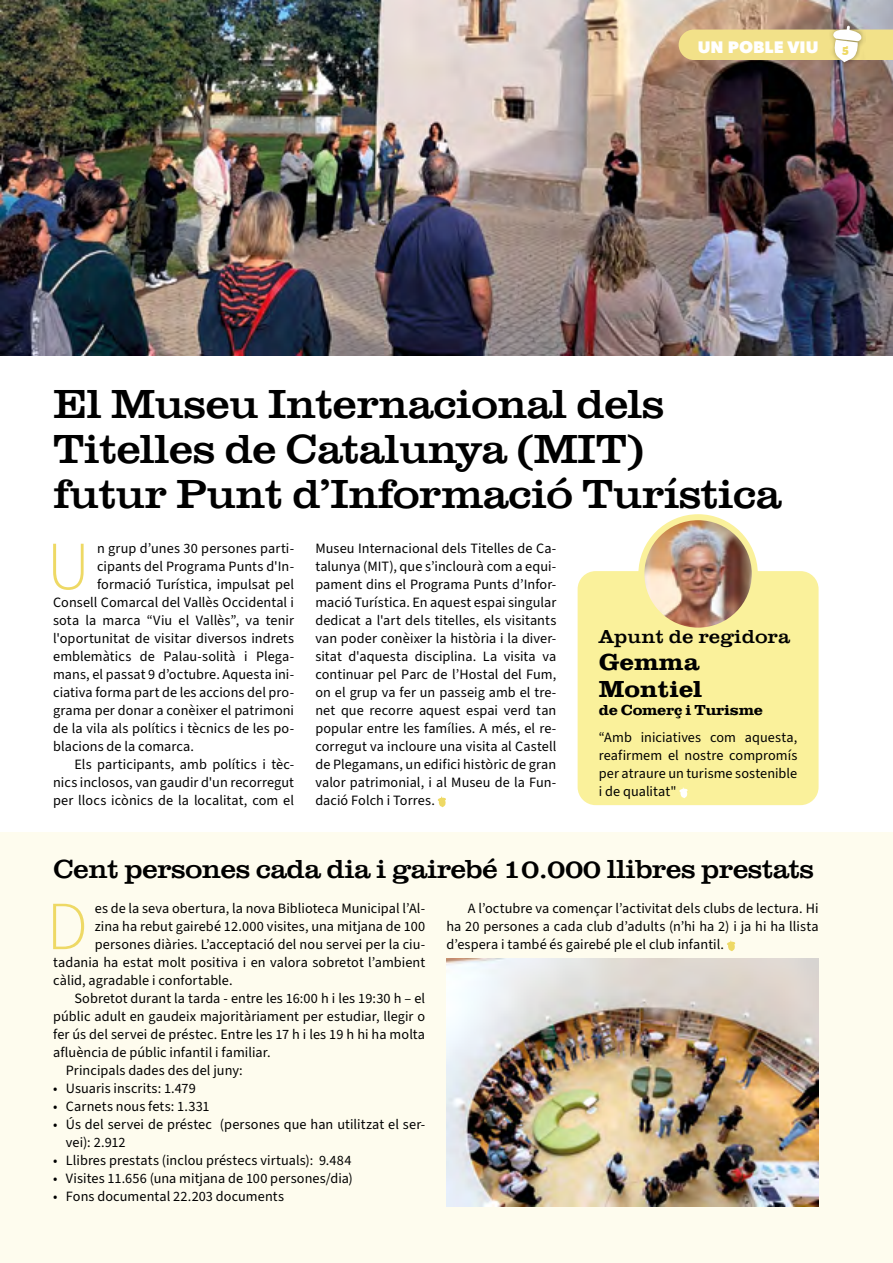
<style>
.page{position:relative;width:893px;height:1263px;background:#fff}
.page>*{position:absolute;margin:0;border:0;box-sizing:border-box;transform-origin:0 0}
.t1{font:300 68.85px "Source Sans Pro";color:#eed965}
.t2{font:42px/45px "Clarendon URW Ext Wid";letter-spacing:-.02em;color:#000}
.t3{font:27px "Clarendon URW Ext Wid";letter-spacing:-.025em;color:#000}
.t4{font:700 24px/27px "Clarendon URW Ext Wid";color:#000}
.t5{font:19.5px "Clarendon URW Ext Wid";color:#000}
.t6{font:800 16.5px "Avenir Next";color:#fff}
.t7{font:700 15px "Clarendon URW Ext Wid";letter-spacing:-.02em;color:#000}
.t8{font:14.25px/18px "Source Sans 3";letter-spacing:.005em;color:#000;text-align:justify}
.t9{font:800 12px "Adelle";color:#eed965}
</style>
<div class="page">
<svg style="left:437px;top:796px;width:9px;height:11px"></svg>
<div style="left:578px;top:571px;width:241px;height:234px;background:#faf19b;border-radius:18px"></div>
<svg style="left:679px;top:787px;width:9px;height:11px"></svg>
<img style="left:641px;top:517px;width:114px;height:114px;border-radius:57px">
<div style="left:638px;top:514px;width:120px;height:120px;border:6px solid #faf19b;border-radius:50%"></div>
<div style="left:0;top:832px;width:893px;height:431px;background:#fefcee"></div>
<svg style="left:727px;top:940px;width:8px;height:11px"></svg>
<img style="left:0;top:0;width:893px;height:355px">
<img style="left:446px;top:958px;width:373px;height:249px">
<div style="left:829px;top:22px;width:36px;height:45px;background:#000;opacity:.35"></div>
<svg style="left:679px;top:26px;width:214px;height:36px;background:#e5d38f"></svg>
<p class="t6" style="left:698px;top:37px;width:122px">UN POBLE VIU</p>
<p class="t9" style="left:842px;top:42px;width:8px">5</p>
<h2 class="t2" style="left:53px;top:382px;width:730px">El Museu Internacional dels<br>Titelles de Catalunya (MIT)<br>futur Punt d’Informació Turística</h2>
<h1 class="t1" style="left:47px;top:520px;width:45px">U</h1>
<p class="t8" style="left:97px;top:540px;width:199px">n grup d’unes 30 persones parti-</p>
<p class="t8" style="left:97px;top:558px;width:199px">cipants del Programa Punts d'In-</p>
<p class="t8" style="left:97px;top:576px;width:199px">formació Turística, impulsat pel</p>
<p class="t8" style="left:53px;top:594px;width:242px">Consell Comarcal del Vallès Occidental i</p>
<p class="t8" style="left:53px;top:612px;width:242px">sota la marca “Viu el Vallès”, va tenir</p>
<p class="t8" style="left:53px;top:630px;width:242px">l'oportunitat de visitar diversos indrets</p>
<p class="t8" style="left:53px;top:648px;width:242px">emblemàtics de Palau-solità i Plega-</p>
<p class="t8" style="left:53px;top:666px;width:242px">mans, el passat 9 d’octubre. Aquesta ini-</p>
<p class="t8" style="left:53px;top:684px;width:242px">ciativa forma part de les accions del pro-</p>
<p class="t8" style="left:53px;top:702px;width:242px">grama per donar a conèixer el patrimoni</p>
<p class="t8" style="left:53px;top:720px;width:242px">de la vila als polítics i tècnics de les po-</p>
<p class="t8" style="left:53px;top:738px;width:142px">blacions de la comarca.</p>
<p class="t8" style="left:74px;top:756px;width:221px">Els participants, amb polítics i tèc-</p>
<p class="t8" style="left:53px;top:774px;width:242px">nics inclosos, van gaudir d'un recorregut</p>
<p class="t8" style="left:53px;top:792px;width:242px">per llocs icònics de la localitat, com el</p>
<p class="t8" style="left:315px;top:540px;width:242px">Museu Internacional dels Titelles de Ca&shy;talunya (MIT), que s’inclourà com a equi&shy;pament dins el Programa Punts d’Infor&shy;mació Turística. En aquest espai singular dedicat a l'art dels titelles, els visitants van poder conèixer la història i la diver&shy;sitat d'aquesta disciplina. La visita va continuar pel Parc de l’Hostal del Fum, on el grup va fer un passeig amb el tre&shy;net que recorre aquest espai verd tan popular entre les famílies. A més, el re&shy;corregut va incloure una visita al Castell de Plegamans, un edifici històric de gran valor patrimonial, i al Museu de la Fun&shy;dació Folch i Torres.</p>
<h3 class="t5" style="left:599px;top:625px;width:193px">Apunt de regidora</h3>
<h3 class="t4" style="left:599px;top:649px;width:105px">Gemma<br>Montiel</h3>
<p class="t7" style="left:599px;top:701px;width:166px">de Comerç i Turisme</p>
<p class="t8" style="left:599px;top:729px;width:200px">“Amb iniciatives com aquesta, reafirmem el nostre compromís per atraure un turisme sostenible i de qualitat"</p>
<h3 class="t3" style="left:53px;top:852px;width:762px">Cent persones cada dia i gairebé 10.000 llibres prestats</h3>
<h1 class="t1" style="left:46px;top:880px;width:43px">D</h1>
<p class="t8" style="left:95px;top:900px;width:332px">es de la seva obertura, la nova Biblioteca Municipal l’Al-</p>
<p class="t8" style="left:95px;top:918px;width:332px">zina ha rebut gairebé 12.000 visites, una mitjana de 100</p>
<p class="t8" style="left:95px;top:936px;width:332px">persones diàries. L’acceptació del nou servei per la ciu-</p>
<p class="t8" style="left:53px;top:954px;width:374px">tadania ha estat molt positiva i en valora sobretot l’ambient</p>
<p class="t8" style="left:53px;top:972px;width:181px">càlid, agradable i confortable.</p>
<p class="t8" style="left:74px;top:990px;width:352px">Sobretot durant la tarda - entre les 16:00 h i les 19:30 h – el</p>
<p class="t8" style="left:53px;top:1008px;width:373px">públic adult en gaudeix majoritàriament per estudiar, llegir o</p>
<p class="t8" style="left:53px;top:1026px;width:373px">fer ús del servei de préstec. Entre les 17 h i les 19 h hi ha molta</p>
<p class="t8" style="left:53px;top:1044px;width:219px">afluència de públic infantil i familiar.</p>
<p class="t8" style="left:66px;top:1062px;width:178px">Principals dades des del juny:</p>
<p class="t8" style="left:53px;top:1080px;width:144px">• Usuaris inscrits: 1.479</p>
<p class="t8" style="left:53px;top:1098px;width:158px">• Carnets nous fets: 1.331</p>
<p class="t8" style="left:66px;top:1116px;width:361px;text-indent:-13px">• Ús del servei de préstec (persones que han utilitzat el ser&shy;vei): 2.912</p>
<p class="t8" style="left:53px;top:1152px;width:300px">• Llibres prestats (inclou préstecs virtuals): 9.484</p>
<p class="t8" style="left:53px;top:1170px;width:301px">• Visites 11.656 (una mitjana de 100 persones/dia)</p>
<p class="t8" style="left:53px;top:1188px;width:232px">• Fons documental 22.203 documents</p>
<p class="t8" style="left:446px;top:900px;width:374px;text-indent:21px">A l’octubre va començar l’activitat dels clubs de lectura. Hi ha 20 persones a cada club d’adults (n’hi ha 2) i ja hi ha llista d’espera i també és gairebé ple el club infantil.</p>
</div>
